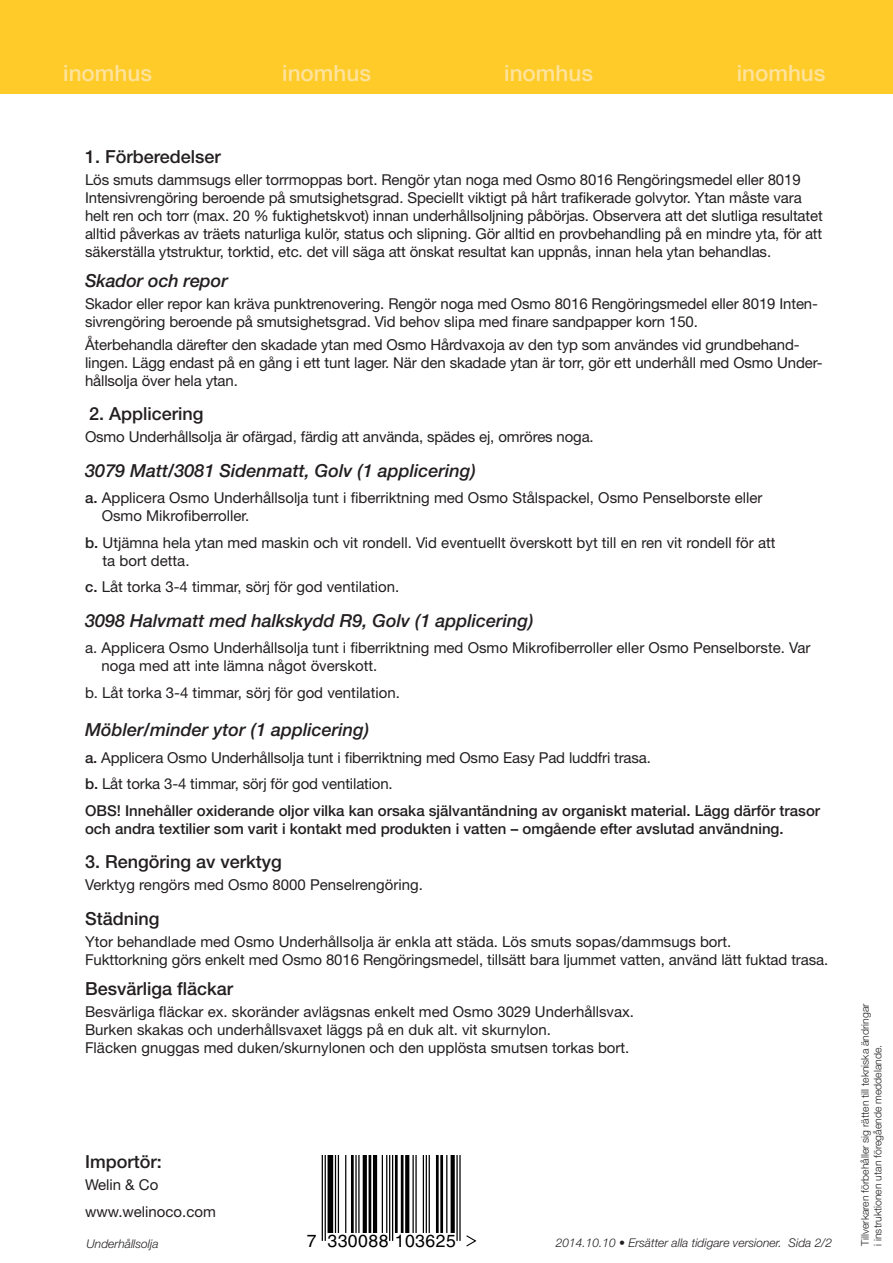
<style>
.page{position:relative;width:893px;height:1263px;background:#fff}
.page>*{position:absolute;margin:0;border:0;box-sizing:border-box;transform-origin:0 0}
.t1{font:500 22.5px "Helvetica Neue";color:#ffe39c}
.Brödtext{font:italic 500 18px "Helvetica Neue";color:#231f20}
.Rubrik{font:500 18px "Helvetica Neue";color:#231f20}
.Rubrik-2{font:italic 500 18px "Helvetica Neue";letter-spacing:-.01em;color:#231f20}
.t2{font:17.55px "Helvetica";letter-spacing:.025em;color:#000}
.Brödtext-2{font:15px/18px "Helvetica Neue";letter-spacing:-.01em;color:#231f20}
.Rubrik-3{font:15px/18px "Helvetica Neue";letter-spacing:-.01em;color:#231f20}
.Brödtext-3{font:500 15px/18px "Helvetica Neue";color:#231f20}
.Brödtext-4{font:italic 300 12px "Helvetica Neue";color:#231f20}
.Brödtext-5{font:300 10.5px/12.6px "Helvetica Neue";color:#231f20}
.s1{font-weight:500}
</style>
<div class="page">
<div style="left:0;top:0;width:893px;height:94px;background:#fecb29"></div>
<hr style="left:322px;top:1156px;width:1px;height:85px;background:#000">
<hr style="left:325px;top:1156px;width:1px;height:85px;background:#000">
<div style="left:328px;top:1156px;width:5px;height:77px;background:#000"></div>
<hr style="left:335px;top:1156px;width:1px;height:77px;background:#000">
<hr style="left:338px;top:1156px;width:1px;height:77px;background:#000">
<hr style="left:345px;top:1156px;width:1px;height:77px;background:#000">
<hr style="left:351px;top:1156px;width:3px;height:77px;background:#000">
<hr style="left:355px;top:1156px;width:2px;height:77px;background:#000">
<hr style="left:358px;top:1156px;width:2px;height:77px;background:#000">
<svg style="left:363px;top:1156px;width:4px;height:77px"></svg>
<hr style="left:369px;top:1156px;width:2px;height:77px;background:#000">
<hr style="left:373px;top:1156px;width:4px;height:77px;background:#000">
<hr style="left:382px;top:1156px;width:1px;height:77px;background:#000">
<hr style="left:386px;top:1156px;width:1px;height:77px;background:#000">
<hr style="left:389px;top:1156px;width:1px;height:85px;background:#000">
<hr style="left:392px;top:1156px;width:1px;height:85px;background:#000">
<hr style="left:395px;top:1156px;width:3px;height:77px;background:#000">
<hr style="left:401px;top:1156px;width:2px;height:77px;background:#000">
<svg style="left:405px;top:1156px;width:4px;height:77px"></svg>
<hr style="left:412px;top:1156px;width:2px;height:77px;background:#000">
<hr style="left:415px;top:1156px;width:2px;height:77px;background:#000">
<hr style="left:423px;top:1156px;width:1px;height:77px;background:#000">
<hr style="left:426px;top:1156px;width:1px;height:77px;background:#000">
<hr style="left:429px;top:1156px;width:1px;height:77px;background:#000">
<hr style="left:436px;top:1156px;width:3px;height:77px;background:#000">
<hr style="left:440px;top:1156px;width:3px;height:77px;background:#000">
<hr style="left:446px;top:1156px;width:1px;height:77px;background:#000">
<svg style="left:451px;top:1156px;width:4px;height:77px"></svg>
<hr style="left:456px;top:1156px;width:2px;height:85px;background:#000">
<hr style="left:459px;top:1156px;width:2px;height:85px;background:#000">
<svg style="left:466px;top:1235px;width:11px;height:12px"></svg>
<p class="t1" style="left:63px;top:60px;width:90px">inomhus</p>
<p class="t1" style="left:282px;top:60px;width:90px">inomhus</p>
<p class="t1" style="left:504px;top:60px;width:90px">inomhus</p>
<p class="t1" style="left:737px;top:60px;width:90px">inomhus</p>
<p class="Rubrik" style="left:85px;top:146px;width:137px">1. Förberedelser</p>
<p class="Brödtext-2" style="left:85px;top:171px;width:739px">Lös smuts dammsugs eller torrmoppas bort. Rengör ytan noga med Osmo 8016 Rengöringsmedel eller 8019<br>Intensivrengöring beroende på smutsighetsgrad. Speciellt viktigt på hårt trafikerade golvytor. Ytan måste vara helt ren och torr (max. 20 % fuktighetskvot) innan underhållsoljning påbörjas. Observera att det slutliga resultatet alltid påverkas av träets naturliga kulör, status och slipning. Gör alltid en provbehandling på en mindre yta, för att säkerställa ytstruktur, torktid, etc. det vill säga att önskat resultat kan uppnås, innan hela ytan behandlas.</p>
<p class="Rubrik-2" style="left:85px;top:270px;width:144px">Skador och repor</p>
<p class="Rubrik-3" style="left:85px;top:295px;width:734px">Skador eller repor kan kräva punktrenovering. Rengör noga med Osmo 8016 Rengöringsmedel eller 8019 Inten&shy;sivrengöring beroende på smutsighetsgrad. Vid behov slipa med finare sandpapper korn 150.</p>
<p class="Rubrik-3" style="left:85px;top:335px;width:739px">Återbehandla därefter den skadade ytan med Osmo Hårdvaxoja av den typ som användes vid grundbehand&shy;lingen. Lägg endast på en gång i ett tunt lager. När den skadade ytan är torr, gör ett underhåll med Osmo Under&shy;hållsolja över hela ytan.</p>
<p class="Rubrik" style="left:89px;top:403px;width:116px">2. Applicering</p>
<p class="Brödtext-2" style="left:85px;top:428px;width:510px">Osmo Underhållsolja är ofärgad, färdig att använda, spädes ej, omröres noga.</p>
<p class="Brödtext" style="left:85px;top:460px;width:392px">3079 Matt/3081 Sidenmatt, Golv (1 applicering)</p>
<p class="Brödtext-2" style="left:102px;top:489px;width:662px;text-indent:-17px"><span class="s1">a.</span> Applicera Osmo Underhållsolja tunt i fiberriktning med Osmo Stålspackel, Osmo Penselborste eller<br>Osmo Mikrofiberroller.</p>
<p class="Brödtext-2" style="left:103px;top:533px;width:674px;text-indent:-18px"><span class="s1">b.</span> Utjämna hela ytan med maskin och vit rondell. Vid eventuellt överskott byt till en ren vit rondell för att ta bort detta.</p>
<p class="Brödtext-2" style="left:85px;top:578px;width:316px"><span class="s1">c.</span> Låt torka 3-4 timmar, sörj för god ventilation.</p>
<p class="Brödtext" style="left:85px;top:609px;width:450px">3098 Halvmatt med halkskydd R9, Golv (1 applicering)</p>
<p class="Brödtext-2" style="left:101px;top:639px;width:711px;text-indent:-16px">a. Applicera Osmo Underhållsolja tunt i fiberriktning med Osmo Mikrofiberroller eller Osmo Penselborste. Var noga med att inte lämna något överskott.</p>
<p class="Brödtext-2" style="left:85px;top:683px;width:316px">b. Låt torka 3-4 timmar, sörj för god ventilation.</p>
<p class="Brödtext" style="left:85px;top:719px;width:286px">Möbler/minder ytor (1 applicering)</p>
<p class="Brödtext-2" style="left:85px;top:748px;width:567px"><span class="s1">a.</span> Applicera Osmo Underhållsolja tunt i fiberriktning med Osmo Easy Pad luddfri trasa.</p>
<p class="Brödtext-2" style="left:85px;top:775px;width:309px"><span class="s1">b.</span> Låt torka 3-4 timmar, sörj för god ventilation.</p>
<p class="Brödtext-3" style="left:85px;top:801px;width:737px">OBS! Innehåller oxiderande oljor vilka kan orsaka självantändning av organiskt material. Lägg därför trasor och andra textilier som varit i kontakt med produkten i vatten – omgående efter avslutad användning.</p>
<p class="Rubrik" style="left:85px;top:851px;width:198px">3. Rengöring av verktyg</p>
<p class="Brödtext-2" style="left:85px;top:876px;width:339px">Verktyg rengörs med Osmo 8000 Penselrengöring.</p>
<p class="Rubrik" style="left:85px;top:907px;width:76px">Städning</p>
<p class="Brödtext-2" style="left:85px;top:932px;width:745px">Ytor behandlade med Osmo Underhållsolja är enkla att städa. Lös smuts sopas/dammsugs bort.<br>Fukttorkning görs enkelt med Osmo 8016 Rengöringsmedel, tillsätt bara ljummet vatten, använd lätt fuktad trasa.</p>
<p class="Rubrik" style="left:85px;top:978px;width:150px">Besvärliga fläckar</p>
<p class="Brödtext-2" style="left:85px;top:1003px;width:550px">Besvärliga fläckar ex. skoränder avlägsnas enkelt med Osmo 3029 Underhållsvax.<br>Burken skakas och underhållsvaxet läggs på en duk alt. vit skurnylon.<br>Fläcken gnuggas med duken/skurnylonen och den upplösta smutsen torkas bort.</p>
<p class="Rubrik" style="left:85px;top:1151px;width:78px">Importör:</p>
<p class="Brödtext-2" style="left:85px;top:1176px;width:75px">Welin &amp; Co</p>
<p class="Brödtext-2" style="left:85px;top:1202px;width:132px">www.welinoco.com</p>
<p class="Brödtext-4" style="left:87px;top:1236px;width:74px">Underhållsolja</p>
<p class="t2" style="left:307px;top:1230px;width:150px">7 330088 103625</p>
<p class="Brödtext-4" style="left:556px;top:1235px;width:278px">2014.10.10 • Ersätter alla tidigare versioner. Sida 2/2</p>
<p class="Brödtext-5" style="left:858px;top:1246px;width:244px;rotate:-90deg">Tillverkaren förbehåller sig rätten till tekniska ändringar i instruktionen utan föregående meddelande.</p>
</div>
